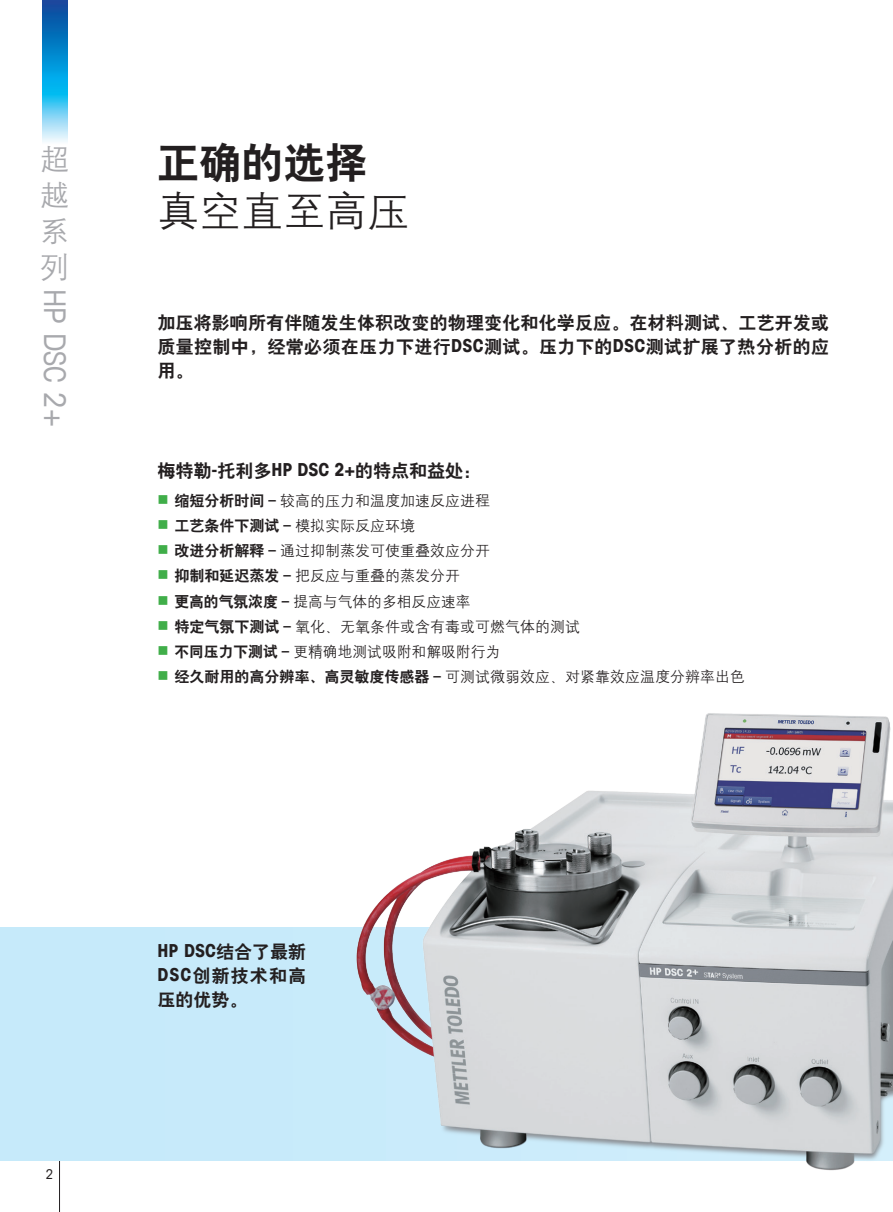
<style>
.page{position:relative;width:893px;height:1212px;background:#fff}
.page>*{position:absolute;margin:0;border:0;box-sizing:border-box;transform-origin:0 0}
.t1{font:42px "H Yg 2 gj";color:#231f20}
.t2{font:42px "H Yb 2 gj";color:#231f20}
.t3{font:condensed 30px "Avant Garde Com";color:#a8a9ad}
.t4{font:30px/36px "H Yg 2 gj";color:#a8a9ad;text-align:justify}
.t5{font:18px/24px "H Yb 2 gj";letter-spacing:.02em;color:#231f20;text-align:justify}
.t6{font:18px "H Yb 2 gj";color:#231f20}
.t7{font:18px/24px "H Yb 2 gj";letter-spacing:.06em;color:#231f20}
.t8{font:700 condensed 18px "Avant Garde Com";color:#231f20}
.t9{font:15px "H Yg 2 gj";color:#231f20}
.t10{font:condensed 13.5px "Avant Garde Com";color:#231f20}
.s1{font-family:"Avant Garde Com";font-weight:700;font-stretch:condensed}
.s2{color:#40ae49}
.s3{font-family:"H Yb 2 gj"}
.s4{font-family:"H Yb 2 gj";font-weight:400;font-stretch:normal}
</style>
<div class="page">
<hr style="left:59px;top:1161px;width:1px;height:51px;background:#231f20">
<div style="left:0;top:927px;width:893px;height:234px;background:#c7eafa"></div>
<img style="left:356px;top:713px;width:537px;height:458px">
<img style="left:42px;top:0;width:26px;height:142px">
<h2 class="t4" style="left:40px;top:141px;width:32px">超越系列</h2>
<h2 class="t3" style="left:73px;top:289px;width:140px;rotate:90deg">HP DSC 2+</h2>
<h1 class="t2" style="left:157px;top:141px;width:211px">正确的选择</h1>
<h1 class="t1" style="left:157px;top:189px;width:254px">真空直至高压</h1>
<p class="t5" style="left:157px;top:310px;width:673px">加压将影响所有伴随发生体积改变的物理变化和化学反应。在材料测试、工艺开发或质量控制中，经常必须在压力下进行<span class="s1">DSC</span>测试。压力下的<span class="s1">DSC</span>测试扩展了热分析的应用。</p>
<p class="t6" style="left:157px;top:462px;width:325px">梅特勒<span class="s1">-</span>托利多<span class="s1">HP DSC 2+</span>的特点和益处：</p>
<p class="t9" style="left:157px;top:493px;width:334px"><span class="s2">■</span> <span class="s3">缩短分析时间</span> <span class="s1">–</span> 较高的压力和温度加速反应进程</p>
<p class="t9" style="left:157px;top:518px;width:259px"><span class="s2">■</span> <span class="s3">工艺条件下测试</span> <span class="s1">–</span> 模拟实际反应环境</p>
<p class="t9" style="left:157px;top:543px;width:334px"><span class="s2">■</span> <span class="s3">改进分析解释</span> <span class="s1">–</span> 通过抑制蒸发可使重叠效应分开</p>
<p class="t9" style="left:157px;top:568px;width:304px"><span class="s2">■</span> <span class="s3">抑制和延迟蒸发</span> <span class="s1">–</span> 把反应与重叠的蒸发分开</p>
<p class="t9" style="left:157px;top:594px;width:315px"><span class="s2">■</span> <span class="s3">更高的气氛浓度</span> <span class="s1">–</span> 提高与气体的多相反应速率</p>
<p class="t9" style="left:157px;top:619px;width:424px"><span class="s2">■</span> <span class="s3">特定气氛下测试</span> <span class="s1">–</span> 氧化、无氧条件或含有毒或可燃气体的测试</p>
<p class="t9" style="left:157px;top:644px;width:344px"><span class="s2">■</span> <span class="s3">不同压力下测试</span> <span class="s1">–</span> 更精确地测试吸附和解吸附行为</p>
<p class="t9" style="left:157px;top:669px;width:589px"><span class="s2">■</span> <span class="s3">经久耐用的高分辨率、高灵敏度传感器</span> <span class="s1">–</span> 可测试微弱效应、对紧靠效应温度分辨率出色</p>
<p class="t10" style="left:46px;top:1165px;width:9px">2</p>
<p class="t8" style="left:157px;top:939px;width:150px">HP DSC<span class="s4">结合了最新</span></p>
<p class="t7" style="left:157px;top:963px;width:150px"><span class="s1">DSC</span>创新技术和高压的优势。</p>
</div>
